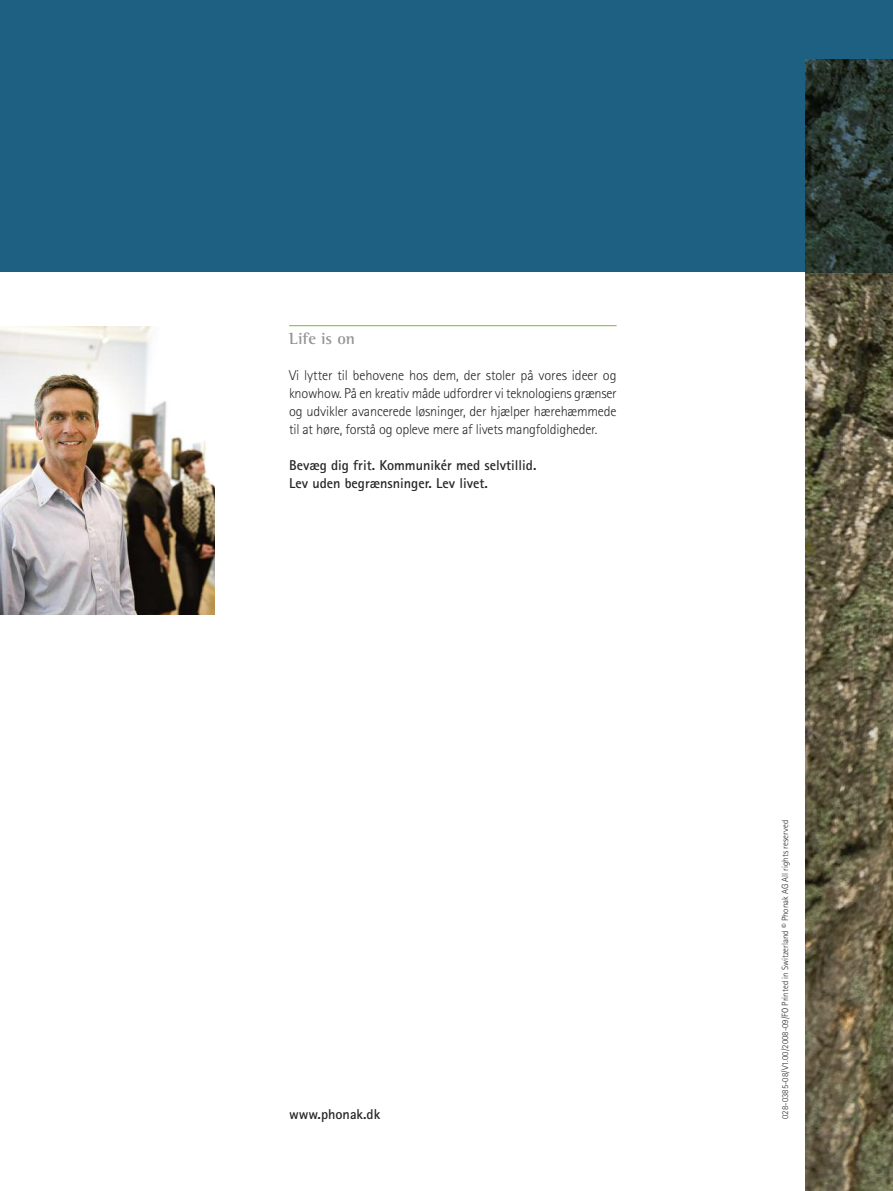
<style>
.page{position:relative;width:893px;height:1191px;background:#fff}
.page>*{position:absolute;margin:0;border:0;box-sizing:border-box;transform-origin:0 0}
.t1{font:700 16.5px "Rotis Semi Serif";color:#939393}
.t2{font:300 14.25px/18px "Rotis Sans Serif";letter-spacing:-.015em;color:#272627;text-align:justify}
.t3{font:700 14.25px/18px "Rotis Sans Serif";color:#272627}
.t4{font:300 9px "Rotis Sans Serif";color:#272627}
</style>
<div class="page">
<img style="left:806px;top:272px;width:87px;height:919px">
<img style="left:0;top:326px;width:215px;height:288px">
<div style="left:0;top:0;width:893px;height:272px;background:#1d6081"></div>
<svg style="left:806px;top:60px;width:87px;height:212px;background:#28352e"></svg>
<hr style="left:289px;top:325px;width:328px;height:1px;background:#94c34f">
<p class="t1" style="left:289px;top:333px;width:67px">Life is on</p>
<p class="t2" style="left:289px;top:368px;width:329px">Vi lytter til behovene hos dem, der stoler på vores ideer og knowhow. På en kreativ måde udfordrer vi teknologiens grænser og udvikler avancerede løsninger, der hjælper hærehæmmede til at høre, forstå og opleve mere af livets mangfoldigheder.</p>
<p class="t3" style="left:289px;top:458px;width:249px">Bevæg dig frit. Kommunikér med selvtillid.<br>Lev uden begrænsninger. Lev livet.</p>
<p class="t3" style="left:289px;top:1106px;width:93px">www.phonak.dk</p>
<p class="t4" style="left:782px;top:1118px;width:300px;rotate:-90deg">028-0385-08/V1.00/2008-09/FO Printed in Switzerland © Phonak AG All rights reserved</p>
</div>
